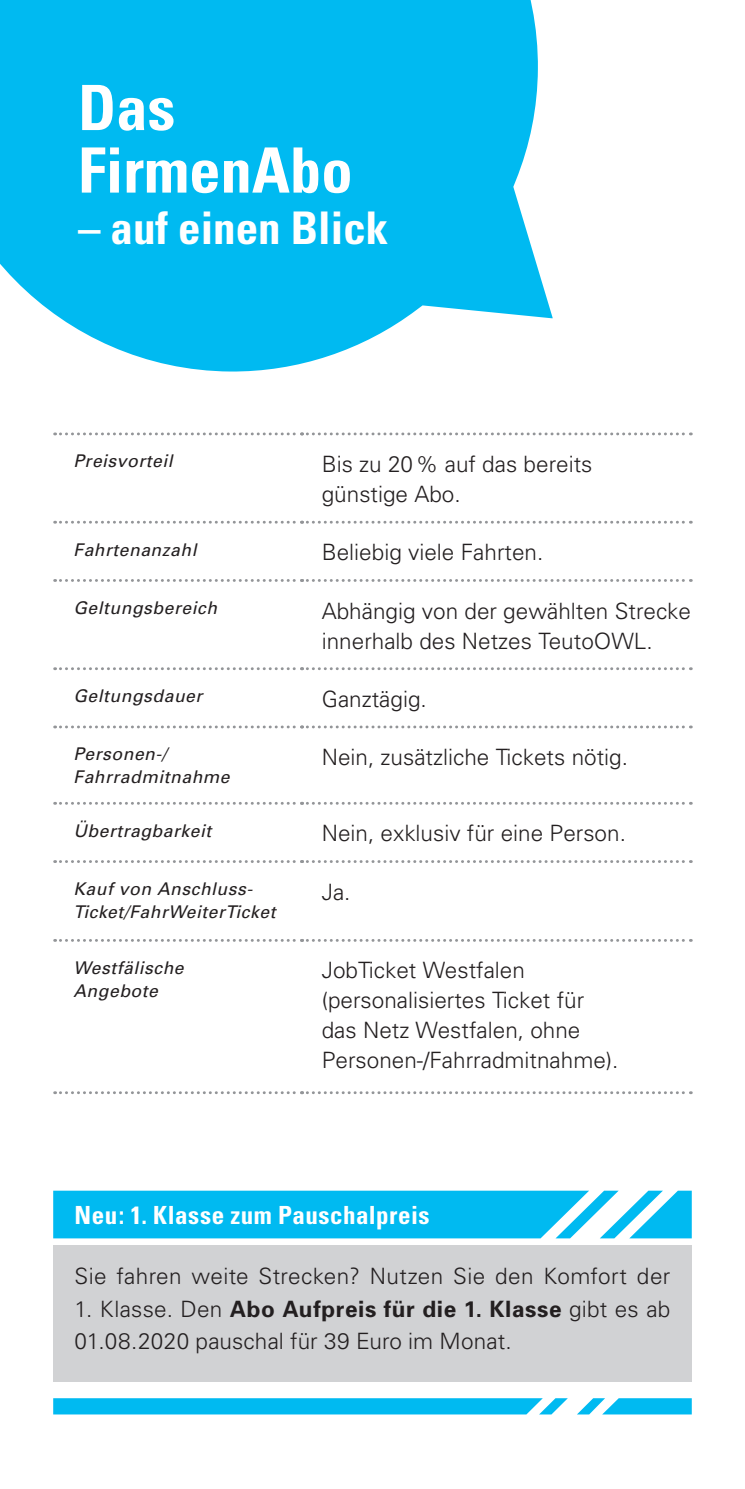
<style>
.page{position:relative;width:745px;height:1489px;background:#fff}
.page>*{position:absolute;margin:0;border:0;box-sizing:border-box;transform-origin:0 0}
.t1{font:700 condensed 62.5px/62.5px "Univers";color:#fff}
.t2{font:700 condensed 45px "Univers";color:#fff}
.t3{font:700 condensed 25px "Univers";letter-spacing:.02em;color:#fff}
.t4{font:300 22.5px/30px "Univers";color:#231f20}
.t5{font:italic 17.5px/22.8px "Univers";letter-spacing:.03em;color:#231f20}
.s1{font-weight:700}
</style>
<div class="page">
<svg style="left:53px;top:1398px;width:514px;height:16px;background:#0dbdf1"></svg>
<svg style="left:577px;top:1398px;width:114px;height:16px"></svg>
<svg style="left:0;top:0;width:553px;height:372px;background:#20c2f2"></svg>
<svg style="left:55px;top:432px;width:636px;height:3px"></svg>
<svg style="left:55px;top:521px;width:636px;height:2px"></svg>
<svg style="left:55px;top:579px;width:636px;height:3px"></svg>
<svg style="left:55px;top:667px;width:636px;height:3px"></svg>
<svg style="left:55px;top:725px;width:636px;height:3px"></svg>
<svg style="left:55px;top:801px;width:636px;height:3px"></svg>
<svg style="left:55px;top:860px;width:636px;height:3px"></svg>
<svg style="left:55px;top:939px;width:636px;height:2px"></svg>
<svg style="left:55px;top:1091px;width:636px;height:3px"></svg>
<svg style="left:53px;top:1190px;width:638px;height:48px;background:#1bc1f2"></svg>
<div style="left:53px;top:1245px;width:638px;height:136px;background:#d1d2d4"></div>
<h1 class="t1" style="left:78px;top:76px;width:276px">Das<br>FirmenAbo</h1>
<h2 class="t2" style="left:78px;top:200px;width:312px">– auf einen Blick</h2>
<p class="t5" style="left:73px;top:449px;width:101px">Preisvorteil</p>
<p class="t4" style="left:321px;top:448px;width:272px">Bis zu 20% auf das bereits günstige Abo.</p>
<p class="t5" style="left:73px;top:537px;width:124px">Fahrtenanzahl</p>
<p class="t4" style="left:321px;top:536px;width:223px">Beliebig viele Fahrten.</p>
<p class="t5" style="left:73px;top:596px;width:145px">Geltungsbereich</p>
<p class="t4" style="left:321px;top:595px;width:370px">Abhängig von der gewählten Strecke innerhalb des Netzes TeutoOWL.</p>
<p class="t5" style="left:73px;top:684px;width:130px">Geltungsdauer</p>
<p class="t4" style="left:321px;top:683px;width:107px">Ganztägig.</p>
<p class="t5" style="left:73px;top:742px;width:158px">Personen-/<br>Fahrradmitnahme</p>
<p class="t4" style="left:321px;top:741px;width:307px">Nein, zusätzliche Tickets nötig.</p>
<p class="t5" style="left:73px;top:818px;width:139px">Übertragbarkeit</p>
<p class="t4" style="left:321px;top:817px;width:305px">Nein, exklusiv für eine Person.</p>
<p class="t5" style="left:73px;top:877px;width:203px">Kauf von Anschluss-<br>Ticket/FahrWeiterTicket</p>
<p class="t4" style="left:321px;top:876px;width:30px">Ja.</p>
<p class="t5" style="left:73px;top:955px;width:112px">Westfälische<br>Angebote</p>
<p class="t4" style="left:321px;top:954px;width:298px">JobTicket Westfalen (personalisiertes Ticket für das Netz Westfalen, ohne<br>Personen-/Fahrradmitnahme).</p>
<p class="t3" style="left:74px;top:1200px;width:356px">Neu: 1. Klasse zum Pauschalpreis</p>
<p class="t4" style="left:74px;top:1260px;width:597px">Sie fahren weite Strecken? Nutzen Sie den Komfort der</p>
<p class="t4" style="left:74px;top:1291px;width:597px;line-height:32.5px">1. Klasse. Den <span class="s1">Abo Aufpreis für die 1. Klasse</span> gibt es ab<br>01.08.2020 pauschal für 39 Euro im Monat.</p>
</div>
